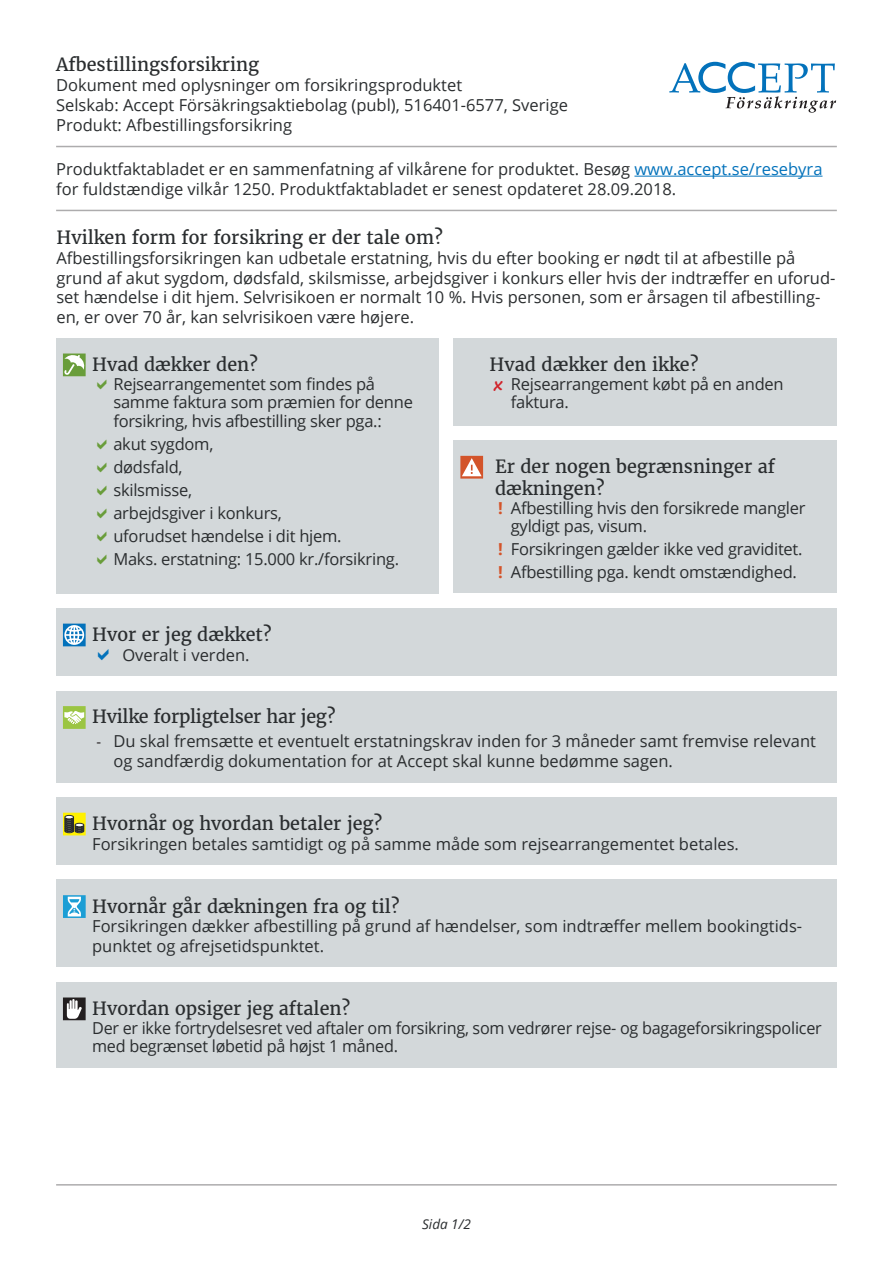
<style>
.page{position:relative;width:893px;height:1263px;background:#fff}
.page>*{position:absolute;margin:0;border:0;box-sizing:border-box;transform-origin:0 0}
.Covered_bullets{font:18px/21.6px "Merriweather";color:#2a2d2f}
.Styckeformat{font:16.5px/19.8px "Open Sans";color:#2a2d2f}
.t1{font:italic 13.5px "Open Sans";color:#2a2d2f}
.s1{color:#0372bb}
.s2{font-family:"Segoe Print";font-weight:700;color:#d1232a}
.s3{font-weight:700;color:#d3542a}
.s4{font-size:14.7px;color:#231f20}
</style>
<div class="page">
<hr style="left:56px;top:146px;width:781px;height:1px;background:#adacad">
<svg style="left:669px;top:62px;width:167px;height:51px"></svg>
<hr style="left:56px;top:1184px;width:781px;height:1px;background:#adacad">
<hr style="left:634px;top:176px;width:188px;height:1px;background:#0372bb">
<hr style="left:56px;top:210px;width:781px;height:1px;background:#adacad">
<div style="left:56px;top:338px;width:383px;height:255px;background:#d3d8da"></div>
<div style="left:63px;top:354px;width:23px;height:22px;border:4px solid #699d3a"></div>
<svg style="left:64px;top:354px;width:21px;height:21px"></svg>
<div style="left:56px;top:608px;width:781px;height:68px;background:#d3d8da"></div>
<div style="left:63px;top:624px;width:23px;height:22px;border:4px solid #0372bb"></div>
<svg style="left:64px;top:625px;width:20px;height:20px"></svg>
<div style="left:56px;top:691px;width:781px;height:91px;background:#d3d8da"></div>
<div style="left:63px;top:706px;width:23px;height:23px;border:4px solid #9bc542"></div>
<svg style="left:64px;top:711px;width:20px;height:13px"></svg>
<div style="left:454px;top:338px;width:383px;height:87px;background:#d3d8da"></div>
<div style="left:454px;top:440px;width:383px;height:153px;background:#d3d8da"></div>
<div style="left:460px;top:456px;width:23px;height:22px;border:4px solid #d3542a"></div>
<svg style="left:462px;top:458px;width:20px;height:18px"></svg>
<div style="left:56px;top:880px;width:781px;height:87px;background:#d3d8da"></div>
<div style="left:63px;top:895px;width:23px;height:23px;border:4px solid #1c9ed5"></div>
<svg style="left:68px;top:897px;width:13px;height:19px"></svg>
<div style="left:56px;top:797px;width:781px;height:68px;background:#d3d8da"></div>
<div style="left:63px;top:813px;width:23px;height:22px;border:4px solid #fff101"></div>
<svg style="left:64px;top:815px;width:20px;height:18px"></svg>
<div style="left:56px;top:982px;width:781px;height:85px;background:#d3d8da"></div>
<div style="left:63px;top:997px;width:23px;height:23px;border:4px solid #231f20"></div>
<svg style="left:67px;top:998px;width:15px;height:21px"></svg>
<p class="Covered_bullets" style="left:56px;top:54px;width:205px">Afbestillingsforsikring</p>
<p class="Styckeformat" style="left:56px;top:75px;width:513px">Dokument med oplysninger om forsikringsproduktet<br>Selskab: Accept Försäkringsaktiebolag (publ), 516401-6577, Sverige<br>Produkt: Afbestillingsforsikring</p>
<p class="Styckeformat" style="left:56px;top:159px;width:768px">Produktfaktabladet er en sammenfatning af vilkårene for produktet. Besøg <span class="s1">www.accept.se/resebyra </span>for fuldstændige vilkår 1250. Produktfaktabladet er senest opdateret 28.09.2018.</p>
<p class="Covered_bullets" style="left:56px;top:227px;width:388px">Hvilken form for forsikring er der tale om?</p>
<p class="Styckeformat" style="left:56px;top:247px;width:780px">Afbestillingsforsikringen kan udbetale erstatning, hvis du efter booking er nødt til at afbestille på grund af akut sygdom, dødsfald, skilsmisse, arbejdsgiver i konkurs eller hvis der indtræffer en uforud&shy;set hændelse i dit hjem. Selvrisikoen er normalt 10 %. Hvis personen, som er årsagen til afbestilling&shy;en, er over 70 år, kan selvrisikoen være højere.</p>
<p class="Covered_bullets" style="left:92px;top:354px;width:167px">Hvad dækker den?</p>
<p class="Styckeformat" style="left:113px;top:374px;width:301px;line-height:18.8px">Rejsearrangementet som findes på samme faktura som præmien for denne forsikring, hvis afbestilling sker pga.:</p>
<p class="Styckeformat" style="left:113px;top:434px;width:102px">akut sygdom,</p>
<p class="Styckeformat" style="left:113px;top:457px;width:71px">dødsfald,</p>
<p class="Styckeformat" style="left:113px;top:480px;width:80px">skilsmisse,</p>
<p class="Styckeformat" style="left:113px;top:503px;width:170px">arbejdsgiver i konkurs,</p>
<p class="Styckeformat" style="left:113px;top:526px;width:230px">uforudset hændelse i dit hjem.</p>
<p class="Styckeformat" style="left:113px;top:549px;width:287px">Maks. erstatning: 15.000 kr./forsikring.</p>
<p class="Covered_bullets" style="left:92px;top:624px;width:181px">Hvor er jeg dækket?</p>
<p class="Styckeformat" style="left:122px;top:644px;width:129px">Overalt i verden.</p>
<p class="Covered_bullets" style="left:490px;top:354px;width:210px">Hvad dækker den ikke?</p>
<p class="Styckeformat" style="left:511px;top:374px;width:274px;line-height:18.8px;text-indent:-17px"><span class="s2">x</span> Rejsearrangement købt på en anden faktura.</p>
<p class="Covered_bullets" style="left:495px;top:456px;width:282px">Er der nogen begrænsninger af dækningen?</p>
<p class="Styckeformat" style="left:511px;top:498px;width:296px;line-height:18.8px;text-indent:-13px"><span class="s3">!</span> Afbestilling hvis den forsikrede mangler gyldigt pas, visum.</p>
<p class="Styckeformat" style="left:498px;top:539px;width:306px"><span class="s3">!</span> Forsikringen gælder ikke ved graviditet.</p>
<p class="Styckeformat" style="left:498px;top:562px;width:300px"><span class="s3">!</span> Afbestilling pga. kendt omstændighed.</p>
<p class="Covered_bullets" style="left:92px;top:706px;width:245px">Hvilke forpligtelser har jeg?</p>
<p class="Styckeformat" style="left:113px;top:731px;width:704px;text-indent:-17px"><span class="s4">-</span> Du skal fremsætte et eventuelt erstatningskrav inden for 3 måneder samt fremvise relevant og sandfærdig dokumentation for at Accept skal kunne bedømme sagen.</p>
<p class="Covered_bullets" style="left:92px;top:813px;width:292px">Hvornår og hvordan betaler jeg?</p>
<p class="Styckeformat" style="left:92px;top:833px;width:648px">Forsikringen betales samtidigt og på samme måde som rejsearrangementet betales.</p>
<p class="Covered_bullets" style="left:92px;top:895px;width:309px">Hvornår går dækningen fra og til?</p>
<p class="Styckeformat" style="left:92px;top:916px;width:711px">Forsikringen dækker afbestilling på grund af hændelser, som indtræffer mellem bookingtids&shy;punktet og afrejsetidspunktet.</p>
<p class="Covered_bullets" style="left:92px;top:998px;width:260px">Hvordan opsiger jeg aftalen?</p>
<p class="Styckeformat" style="left:92px;top:1018px;width:731px;line-height:18.8px">Der er ikke fortrydelsesret ved aftaler om forsikring, som vedrører rejse- og bagageforsikringspolicer med begrænset løbetid på højst 1 måned.</p>
<p class="t1" style="left:422px;top:1214px;width:50px">Sida 1/2</p>
</div>
